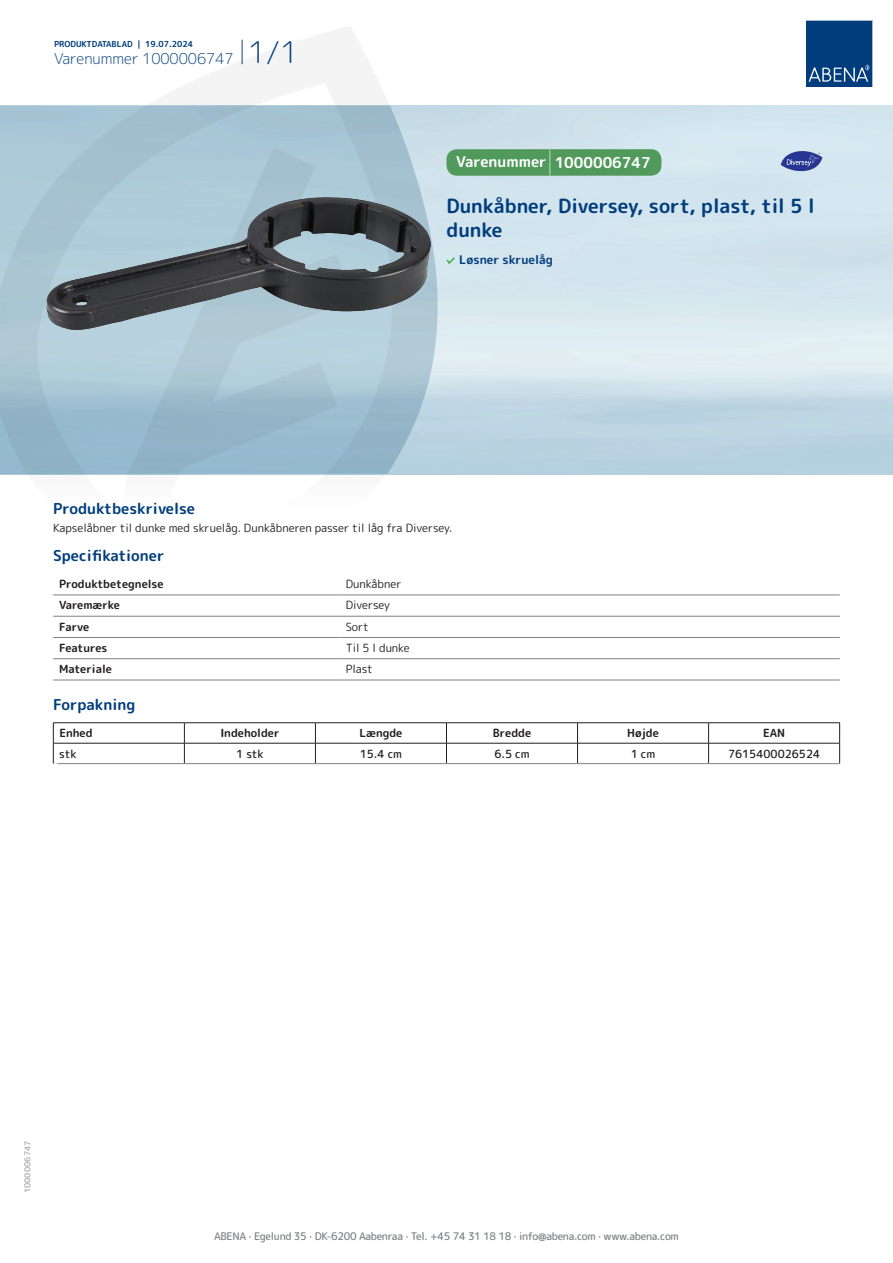
<style>
.page{position:relative;width:893px;height:1263px;background:#fff}
.page>*{position:absolute;margin:0;border:0;box-sizing:border-box;transform-origin:0 0}
.t1{font:700 19.5px/24px "Rounded Mplus 1 c";color:#013d7d}
.t2{font:700 15px "Rounded Mplus 1 c";color:#013d7d}
.t3{font:300 15px "Rounded Mplus 1 c";color:#013d7d}
.t4{font:700 15px "Rounded Mplus 1 c";color:#fff}
.t5{font:700 12px "Rounded Mplus 1 c";color:#013d7d}
.t6{font:11.25px "Rounded Mplus 1 c";color:#231f20}
.t7{font:700 11.25px "Rounded Mplus 1 c";color:#231f20}
.t8{font:500 11.25px "Rounded Mplus 1 c";color:#231f20}
.t9{font:500 10.5px "Rounded Mplus 1 c";letter-spacing:-.03em;color:#808285}
.t10{font:700 10.5px "Rounded Mplus 1 c";color:#fff}
.t11{font:700 8.25px "Rounded Mplus 1 c";color:#013d7d}
.t12{font:700 8.25px "Rounded Mplus 1 c";color:#b2b3b7}
.s1{font-size:30px}
.s2{font-size:25.5px}
</style>
<div class="page">
<svg style="left:0;top:26px;width:439px;height:569px"></svg>
<svg style="left:0;top:106px;width:438px;height:368px;background:#a5c3d2"></svg>
<svg style="left:242px;top:40px;width:1px;height:24px"></svg>
<svg style="left:806px;top:20px;width:67px;height:67px;background:#144b86"></svg>
<img style="left:47px;top:195px;width:384px;height:138px">
<hr style="left:53px;top:595px;width:287px;height:1px;background:#808285">
<hr style="left:340px;top:595px;width:500px;height:1px;background:#808285">
<hr style="left:53px;top:616px;width:287px;height:1px;background:#808285">
<hr style="left:340px;top:616px;width:500px;height:1px;background:#808285">
<hr style="left:53px;top:637px;width:287px;height:1px;background:#808285">
<hr style="left:340px;top:637px;width:500px;height:1px;background:#808285">
<hr style="left:53px;top:658px;width:287px;height:1px;background:#808285">
<hr style="left:340px;top:658px;width:500px;height:1px;background:#808285">
<hr style="left:53px;top:680px;width:287px;height:1px;background:#808285">
<hr style="left:340px;top:680px;width:500px;height:1px;background:#808285">
<hr style="left:53px;top:722px;width:131px;height:1px;background:#231f20">
<hr style="left:184px;top:722px;width:131px;height:1px;background:#231f20">
<hr style="left:315px;top:722px;width:131px;height:1px;background:#231f20">
<hr style="left:446px;top:722px;width:131px;height:1px;background:#231f20">
<hr style="left:577px;top:722px;width:132px;height:1px;background:#231f20">
<hr style="left:709px;top:722px;width:131px;height:1px;background:#231f20">
<hr style="left:53px;top:743px;width:131px;height:1px;background:#231f20">
<svg style="left:53px;top:723px;width:1px;height:40px"></svg>
<hr style="left:184px;top:743px;width:131px;height:1px;background:#231f20">
<svg style="left:184px;top:723px;width:1px;height:40px"></svg>
<hr style="left:315px;top:743px;width:131px;height:1px;background:#231f20">
<svg style="left:315px;top:723px;width:1px;height:40px"></svg>
<hr style="left:446px;top:743px;width:131px;height:1px;background:#231f20">
<svg style="left:446px;top:723px;width:1px;height:40px"></svg>
<hr style="left:577px;top:743px;width:132px;height:1px;background:#231f20">
<svg style="left:577px;top:723px;width:1px;height:40px"></svg>
<hr style="left:709px;top:743px;width:131px;height:1px;background:#231f20">
<svg style="left:708px;top:723px;width:1px;height:40px"></svg>
<svg style="left:839px;top:723px;width:1px;height:40px"></svg>
<hr style="left:53px;top:763px;width:131px;height:1px;background:#808285">
<hr style="left:184px;top:763px;width:131px;height:1px;background:#808285">
<hr style="left:315px;top:763px;width:131px;height:1px;background:#808285">
<hr style="left:446px;top:763px;width:131px;height:1px;background:#808285">
<hr style="left:577px;top:763px;width:132px;height:1px;background:#808285">
<hr style="left:709px;top:763px;width:131px;height:1px;background:#808285">
<svg style="left:446px;top:257px;width:9px;height:7px"></svg>
<div style="left:446px;top:149px;width:215px;height:27px;background:#52995c;border-radius:10px"></div>
<svg style="left:781px;top:151px;width:41px;height:20px"></svg>
<p class="t11" style="left:54px;top:38px;width:141px">PRODUKTDATABLAD | 19.07.2024</p>
<h2 class="t3" style="left:54px;top:48px;width:246px">Varenummer 1000006747 <span class="s1">1/1</span></h2>
<h2 class="t4" style="left:456px;top:152px;width:196px">Varenummer <span class="s2">|</span> 1000006747</h2>
<h1 class="t1" style="left:446px;top:194px;width:370px">Dunkåbner, Diversey, sort, plast, til 5 l dunke</h1>
<p class="t5" style="left:459px;top:251px;width:95px">Løsner skruelåg</p>
<h2 class="t2" style="left:53px;top:498px;width:143px">Produktbeskrivelse</h2>
<p class="t6" style="left:53px;top:520px;width:401px">Kapselåbner til dunke med skruelåg. Dunkåbneren passer til låg fra Diversey.</p>
<h2 class="t2" style="left:53px;top:545px;width:113px">Specifikationer</h2>
<p class="t7" style="left:59px;top:576px;width:106px">Produktbetegnelse</p>
<p class="t6" style="left:346px;top:576px;width:57px">Dunkåbner</p>
<p class="t7" style="left:59px;top:597px;width:62px">Varemærke</p>
<p class="t6" style="left:346px;top:597px;width:46px">Diversey</p>
<p class="t7" style="left:59px;top:618px;width:32px">Farve</p>
<p class="t6" style="left:346px;top:618px;width:25px">Sort</p>
<p class="t7" style="left:59px;top:640px;width:50px">Features</p>
<p class="t6" style="left:346px;top:640px;width:65px">Til 5 l dunke</p>
<p class="t7" style="left:59px;top:661px;width:54px">Materiale</p>
<p class="t6" style="left:346px;top:661px;width:29px">Plast</p>
<h2 class="t2" style="left:53px;top:694px;width:84px">Forpakning</h2>
<p class="t7" style="left:59px;top:725px;width:35px">Enhed</p>
<p class="t7" style="left:220px;top:725px;width:61px">Indeholder</p>
<p class="t7" style="left:359px;top:725px;width:44px">Længde</p>
<p class="t7" style="left:493px;top:725px;width:40px">Bredde</p>
<p class="t7" style="left:627px;top:725px;width:33px">Højde</p>
<p class="t7" style="left:763px;top:725px;width:24px">EAN</p>
<p class="t8" style="left:59px;top:745px;width:19px">stk</p>
<p class="t8" style="left:236px;top:745px;width:29px">1 stk</p>
<p class="t8" style="left:360px;top:745px;width:44px">15.4 cm</p>
<p class="t8" style="left:494px;top:745px;width:37px">6.5 cm</p>
<p class="t8" style="left:631px;top:745px;width:26px">1 cm</p>
<p class="t8" style="left:728px;top:745px;width:94px">7615400026524</p>
<p class="t10" style="left:53px;top:759px;width:7px">*</p>
<p class="t12" style="left:22px;top:1193px;width:54px;rotate:-90deg">1000006747</p>
<p class="t9" style="left:214px;top:1229px;width:466px">ABENA · Egelund 35 · DK-6200 Aabenraa · Tel. +45 74 31 18 18 · info@abena.com · www.abena.com</p>
</div>
